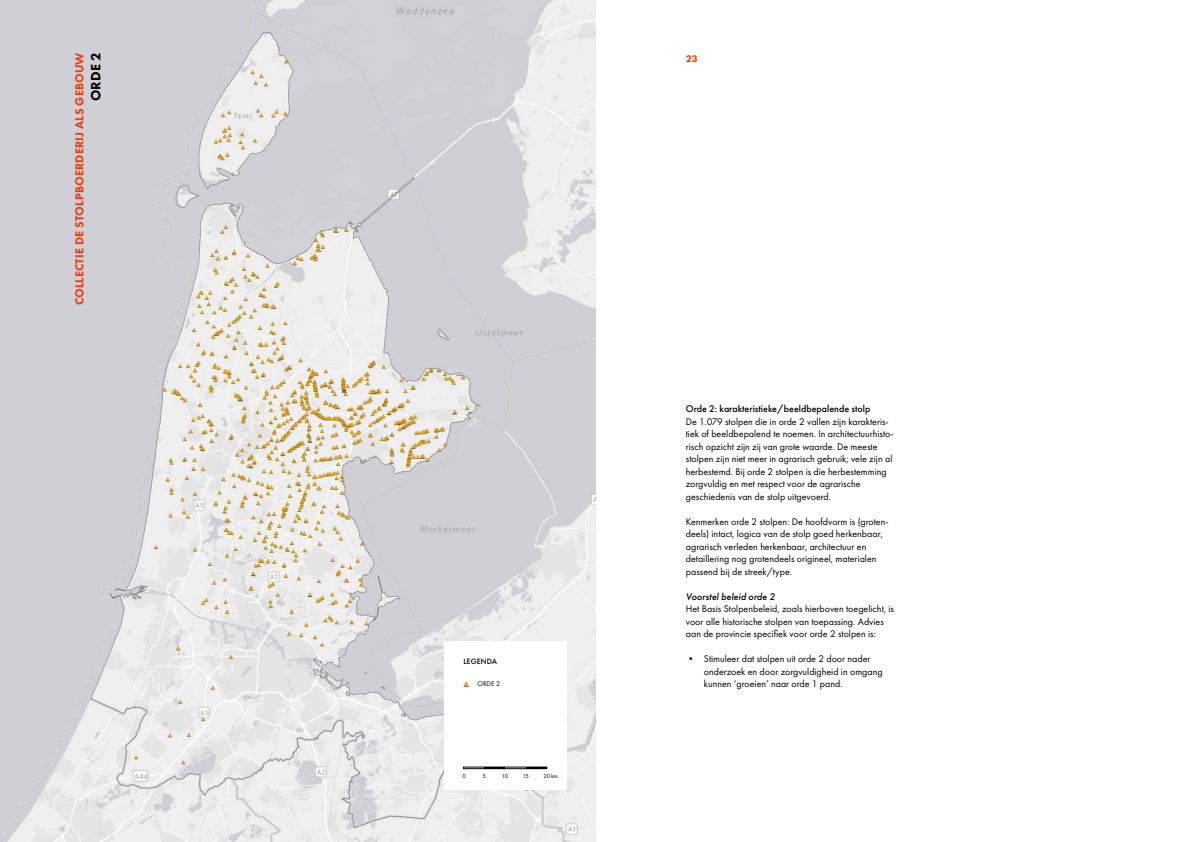
<style>
.page{position:relative;width:1191px;height:842px;background:#fff}
.page>*{position:absolute;margin:0;border:0;box-sizing:border-box;transform-origin:0 0}
.t1{font:800 14px "Futura PT";color:#000}
.t2{font:800 12px "Futura PT";letter-spacing:.01em;color:#e74011}
.t3{font:10px/12.5px "Futura PT";color:#000}
.t4{font:500 10px "Futura PT";color:#000}
.t5{font:italic 500 10px "Futura PT";color:#000}
.t6{font:800 10px "Futura PT";color:#e74011}
.t7{font:500 8px "Futura PT";letter-spacing:.01em;color:#000}
.t8{font:7px "Futura PT";color:#000}
.t9{font:6px "Futura PT";letter-spacing:-.045em;color:#000}
</style>
<div class="page">
<img style="left:0;top:0;width:595px;height:842px">
<div style="left:444px;top:641px;width:122px;height:148px;background:#fff"></div>
<div style="left:463px;top:767px;width:84px;height:2px;border:1px solid #000"></div>
<hr style="left:484px;top:767px;width:21px;height:2px;background:#000">
<hr style="left:526px;top:767px;width:21px;height:2px;background:#000">
<img style="left:463px;top:681px;width:7px;height:6px">
<p class="t2" style="left:72px;top:305px;width:254px;rotate:-90deg">COLLECTIE DE STOLPBOERDERIJ ALS GEBOUW</p>
<h1 class="t1" style="left:87px;top:101px;width:50px;rotate:-90deg">ORDE 2</h1>
<p class="t6" style="left:74px;top:53px;width:13px">22</p>
<p class="t6" style="left:686px;top:53px;width:13px">23</p>
<p class="t7" style="left:463px;top:657px;width:35px">LEGENDA</p>
<p class="t8" style="left:477px;top:680px;width:24px">ORDE 2</p>
<p class="t9" style="left:462px;top:772px;width:5px">0</p>
<p class="t9" style="left:482px;top:772px;width:5px">5</p>
<p class="t9" style="left:502px;top:772px;width:8px">10</p>
<p class="t9" style="left:523px;top:772px;width:8px">15</p>
<p class="t9" style="left:543px;top:772px;width:17px">20 km.</p>
<p class="t4" style="left:686px;top:403px;width:186px">Orde 2: karakteristieke/beeldbepalende stolp</p>
<p class="t3" style="left:686px;top:415px;width:209px">De 1.079 stolpen die in orde 2 vallen zijn karakteris&shy;tiek of beeldbepalend te noemen. In architectuurhisto&shy;risch opzicht zijn zij van grote waarde. De meeste stolpen zijn niet meer in agrarisch gebruik; vele zijn al herbestemd. Bij orde 2 stolpen is die herbestemming zorgvuldig en met respect voor de agrarische geschiedenis van de stolp uitgevoerd.</p>
<p class="t3" style="left:686px;top:515px;width:204px">Kenmerken orde 2 stolpen: De hoofdvorm is (groten&shy;deels) intact, logica van de stolp goed herkenbaar, agrarisch verleden herkenbaar, architectuur en detaillering nog grotendeels origineel, materialen passend bij de streek/type.</p>
<p class="t5" style="left:686px;top:590px;width:91px">Voorstel beleid orde 2</p>
<p class="t3" style="left:686px;top:603px;width:210px">Het Basis Stolpenbeleid, zoals hierboven toegelicht, is voor alle historische stolpen van toepassing. Advies aan de provincie specifiek voor orde 2 stolpen is:</p>
<p class="t3" style="left:704px;top:653px;width:180px;text-indent:-18px">• Stimuleer dat stolpen uit orde 2 door nader onderzoek en door zorgvuldigheid in omgang kunnen ‘groeien’ naar orde 1 pand.</p>
</div>
